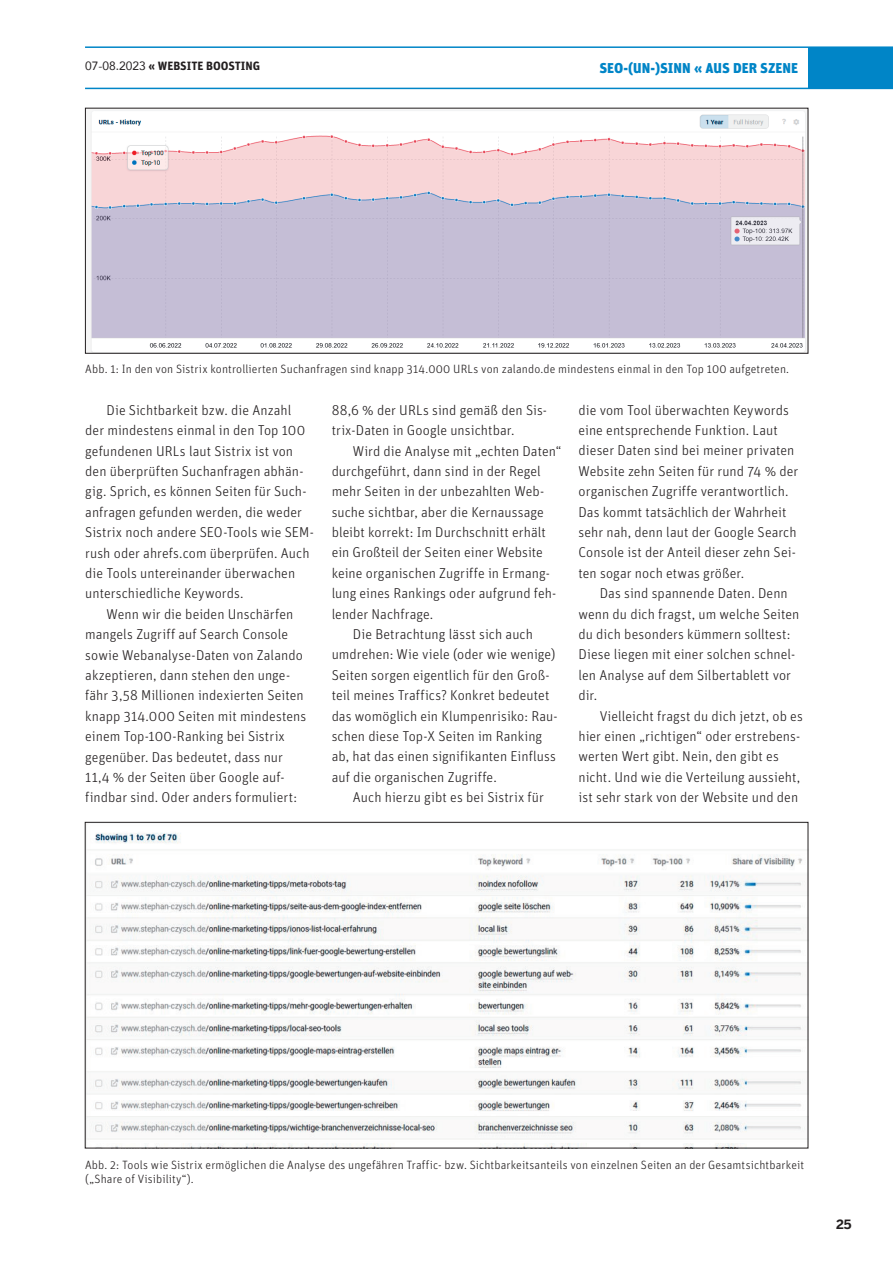
<style>
.page{position:relative;width:893px;height:1263px;background:#fff}
.page>*{position:absolute;margin:0;border:0;box-sizing:border-box;transform-origin:0 0}
.t1{font:300 14.25px/20.4px "Unit";letter-spacing:.005em;color:#231f20}
.t2{font:900 14.25px "Unit";color:#0085c7}
.t3{font:700 12.75px "Benton Sans";color:#231f20}
.t4{font:300 12px/14.4px "Unit";letter-spacing:.01em;color:#231f20}
.t5{font:700 12px "Unit";color:#231f20}
.s1{font-family:"Avenir";font-weight:400}
</style>
<div class="page">
<div style="left:808px;top:47px;width:85px;height:41px;background:#0085c7"></div>
<hr style="left:85px;top:46px;width:808px;height:2px;background:#0085c7">
<hr style="left:85px;top:88px;width:808px;height:1px;background:#0085c7">
<img style="left:87px;top:833px;width:719px;height:313px">
<img style="left:90px;top:110px;width:716px;height:241px">
<p class="t5" style="left:85px;top:59px;width:177px"><span class="s1">07-08.2023</span> « WEBSITE BOOSTING</p>
<p class="t2" style="left:599px;top:59px;width:200px">SEO-(UN-)SINN « AUS DER SZENE</p>
<p class="t4" style="left:85px;top:362px;width:705px">Abb. 1: In den von Sistrix kontrollierten Suchanfragen sind knapp 314.000 URLs von zalando.de mindestens einmal in den Top 100 aufgetreten.</p>
<p class="t1" style="left:85px;top:400px;width:230px;text-indent:21px">Die Sichtbarkeit bzw. die Anzahl der mindestens einmal in den Top 100 gefundenen URLs laut Sistrix ist von den überprüften Suchanfragen abhän&shy;gig. Sprich, es können Seiten für Such&shy;anfragen gefunden werden, die weder Sistrix noch andere SEO-Tools wie SEM&shy;rush oder ahrefs.com überprüfen. Auch die Tools untereinander überwachen unterschiedliche Keywords.</p>
<p class="t1" style="left:85px;top:603px;width:223px;text-indent:21px">Wenn wir die beiden Unschärfen mangels Zugriff auf Search Console sowie Webanalyse-Daten von Zalando akzeptieren, dann stehen den unge&shy;fähr 3,58 Millionen indexierten Seiten knapp 314.000 Seiten mit mindestens einem Top-100-Ranking bei Sistrix gegenüber. Das bedeutet, dass nur 11,4 % der Seiten über Google auf&shy;findbar sind. Oder anders formuliert:</p>
<p class="t1" style="left:332px;top:399px;width:217px">88,6 % der URLs sind gemäß den Sis&shy;trix-Daten in Google unsichtbar.</p>
<p class="t1" style="left:353px;top:440px;width:210px">Wird die Analyse mit „echten Daten“</p>
<p class="t1" style="left:332px;top:461px;width:211px">durchgeführt, dann sind in der Regel</p>
<p class="t1" style="left:332px;top:481px;width:214px">mehr Seiten in der unbezahlten Web-</p>
<p class="t1" style="left:332px;top:501px;width:214px">suche sichtbar, aber die Kernaussage</p>
<p class="t1" style="left:332px;top:522px;width:216px">bleibt korrekt: Im Durchschnitt erhält</p>
<p class="t1" style="left:332px;top:542px;width:213px">ein Großteil der Seiten einer Website</p>
<p class="t1" style="left:332px;top:563px;width:220px">keine organischen Zugriffe in Ermang-</p>
<p class="t1" style="left:332px;top:583px;width:226px">lung eines Rankings oder aufgrund feh-</p>
<p class="t1" style="left:332px;top:603px;width:103px">lender Nachfrage.</p>
<p class="t1" style="left:353px;top:624px;width:182px">Die Betrachtung lässt sich auch</p>
<p class="t1" style="left:332px;top:644px;width:225px">umdrehen: Wie viele (oder wie wenige)</p>
<p class="t1" style="left:332px;top:665px;width:219px">Seiten sorgen eigentlich für den Groß-</p>
<p class="t1" style="left:332px;top:685px;width:219px">teil meines Traffics? Konkret bedeutet</p>
<p class="t1" style="left:332px;top:705px;width:228px">das womöglich ein Klumpenrisiko: Rau-</p>
<p class="t1" style="left:332px;top:726px;width:212px">schen diese Top-X Seiten im Ranking</p>
<p class="t1" style="left:332px;top:746px;width:226px">ab, hat das einen signifikanten Einfluss</p>
<p class="t1" style="left:332px;top:767px;width:167px">auf die organischen Zugriffe.</p>
<p class="t1" style="left:353px;top:787px;width:192px">Auch hierzu gibt es bei Sistrix für</p>
<p class="t1" style="left:578px;top:399px;width:221px">die vom Tool überwachten Keywords eine entsprechende Funktion. Laut dieser Daten sind bei meiner privaten Website zehn Seiten für rund 74 % der organischen Zugriffe verantwortlich.<br>Das kommt tatsächlich der Wahrheit sehr nah, denn laut der Google Search Console ist der Anteil dieser zehn Sei&shy;ten sogar noch etwas größer.</p>
<p class="t1" style="left:578px;top:583px;width:222px;text-indent:21px">Das sind spannende Daten. Denn wenn du dich fragst, um welche Seiten du dich besonders kümmern solltest:<br>Diese liegen mit einer solchen schnel&shy;len Analyse auf dem Silbertablett vor dir.</p>
<p class="t1" style="left:578px;top:705px;width:226px;text-indent:21px">Vielleicht fragst du dich jetzt, ob es hier einen „richtigen“ oder erstrebens&shy;werten Wert gibt. Nein, den gibt es nicht. Und wie die Verteilung aussieht, ist sehr stark von der Website und den</p>
<p class="t4" style="left:85px;top:1157px;width:721px">Abb. 2: Tools wie Sistrix ermöglichen die Analyse des ungefähren Traffic- bzw. Sichtbarkeitsanteils von einzelnen Seiten an der Gesamtsichtbarkeit („Share of Visibility“).</p>
<p class="t3" style="left:836px;top:1217px;width:17px">25</p>
</div>
